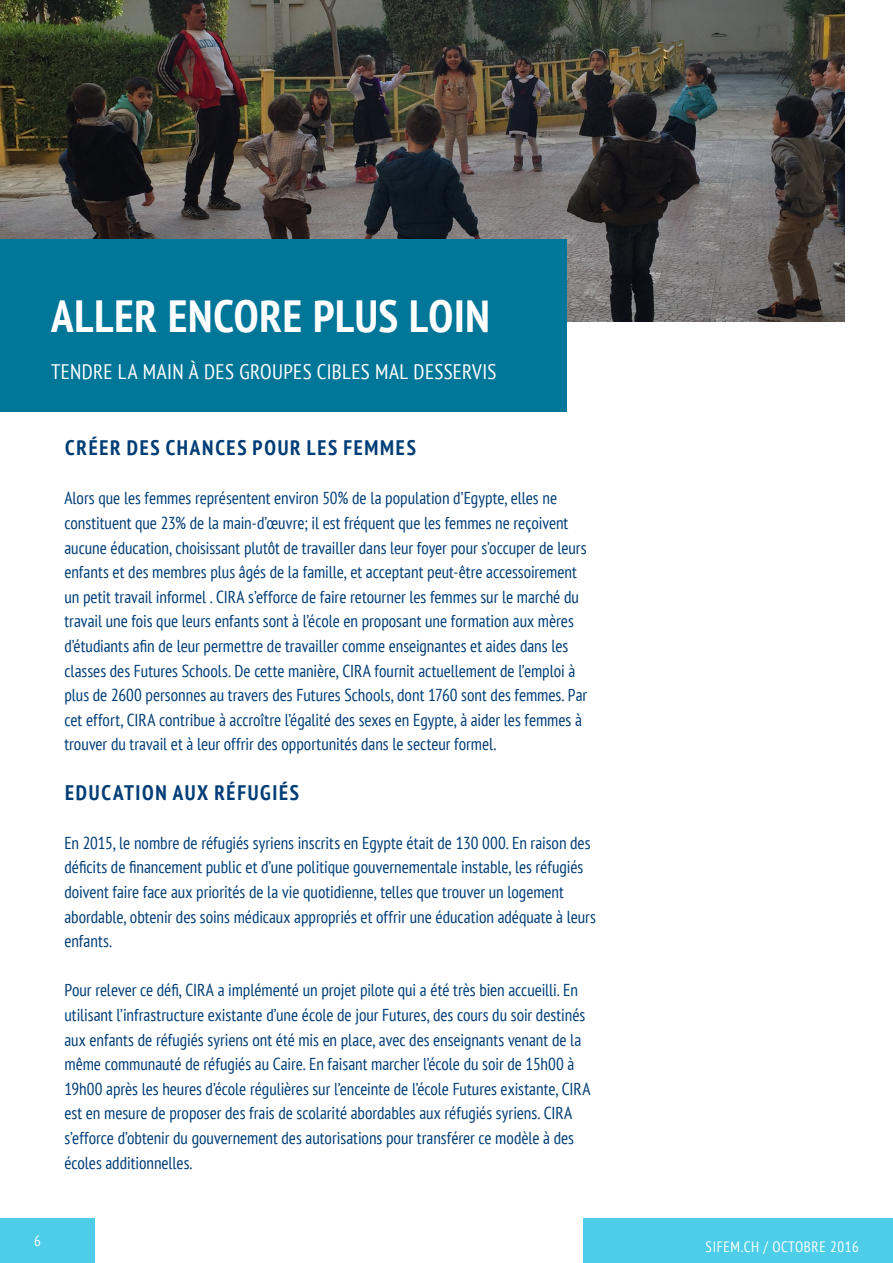
<style>
.page{position:relative;width:893px;height:1263px;background:#fff}
.page>*{position:absolute;margin:0;border:0;box-sizing:border-box;transform-origin:0 0}
.t1{font:700 condensed 45px "PT Sans";letter-spacing:.015em;color:#fff}
.t2{font:condensed 21px "PT Sans";letter-spacing:.02em;color:#fff}
.Lauftext_Titel{font:700 condensed 21px "PT Sans";letter-spacing:.08em;color:#003d76}
.Lauftext{font:700 condensed 21px "PT Sans";letter-spacing:.08em;color:#003d76}
.Lauftext-2{font:condensed 17.25px/24.6px "PT Sans";color:#003d76}
.t3{font:condensed 15px "PT Sans";letter-spacing:.04em;color:#fff}
</style>
<div class="page">
<div style="left:0;top:1218px;width:95px;height:45px;background:#4dcde7"></div>
<img style="left:0;top:0;width:844px;height:322px">
<div style="left:0;top:239px;width:567px;height:172px;background:#007699"></div>
<div style="left:584px;top:1218px;width:309px;height:45px;background:#4dcde7"></div>
<p class="t1" style="left:51px;top:286px;width:440px">ALLER ENCORE PLUS LOIN</p>
<p class="t2" style="left:51px;top:358px;width:447px">TENDRE LA MAIN À DES GROUPES CIBLES MAL DESSERVIS</p>
<p class="Lauftext_Titel" style="left:65px;top:434px;width:352px">CRÉER DES CHANCES POUR LES FEMMES</p>
<p class="Lauftext-2" style="left:64px;top:486px;width:524px">Alors que les femmes représentent environ 50% de la population d’Egypte, elles ne constituent que 23% de la main-d’œuvre; il est fréquent que les femmes ne reçoivent aucune éducation, choisissant plutôt de travailler dans leur foyer pour s’occuper de leurs enfants et des membres plus âgés de la famille, et acceptant peut-être accessoirement un petit travail informel . CIRA s’efforce de faire retourner les femmes sur le marché du travail une fois que leurs enfants sont à l’école en proposant une formation aux mères d’étudiants afin de leur permettre de travailler comme enseignantes et aides dans les classes des Futures Schools. De cette manière, CIRA fournit actuellement de l’emploi à plus de 2600 personnes au travers des Futures Schools, dont 1760 sont des femmes. Par cet effort, CIRA contribue à accroître l’égalité des sexes en Egypte, à aider les femmes à trouver du travail et à leur offrir des opportunités dans le secteur formel.</p>
<p class="Lauftext" style="left:65px;top:778px;width:235px">EDUCATION AUX RÉFUGIÉS</p>
<p class="Lauftext-2" style="left:64px;top:830px;width:533px">En 2015, le nombre de réfugiés syriens inscrits en Egypte était de 130 000. En raison des déficits de financement public et d’une politique gouvernementale instable, les réfugiés doivent faire face aux priorités de la vie quotidienne, telles que trouver un logement abordable, obtenir des soins médicaux appropriés et offrir une éducation adéquate à leurs enfants.</p>
<p class="Lauftext-2" style="left:64px;top:978px;width:528px">Pour relever ce défi, CIRA a implémenté un projet pilote qui a été très bien accueilli. En utilisant l’infrastructure existante d’une école de jour Futures, des cours du soir destinés aux enfants de réfugiés syriens ont été mis en place, avec des enseignants venant de la même communauté de réfugiés au Caire. En faisant marcher l’école du soir de 15h00 à 19h00 après les heures d’école régulières sur l’enceinte de l’école Futures existante, CIRA est en mesure de proposer des frais de scolarité abordables aux réfugiés syriens. CIRA s’efforce d’obtenir du gouvernement des autorisations pour transférer ce modèle à des écoles additionnelles.</p>
<p class="t3" style="left:34px;top:1231px;width:8px">6</p>
<p class="t3" style="left:706px;top:1237px;width:155px">SIFEM.CH / OCTOBRE 2016</p>
</div>
